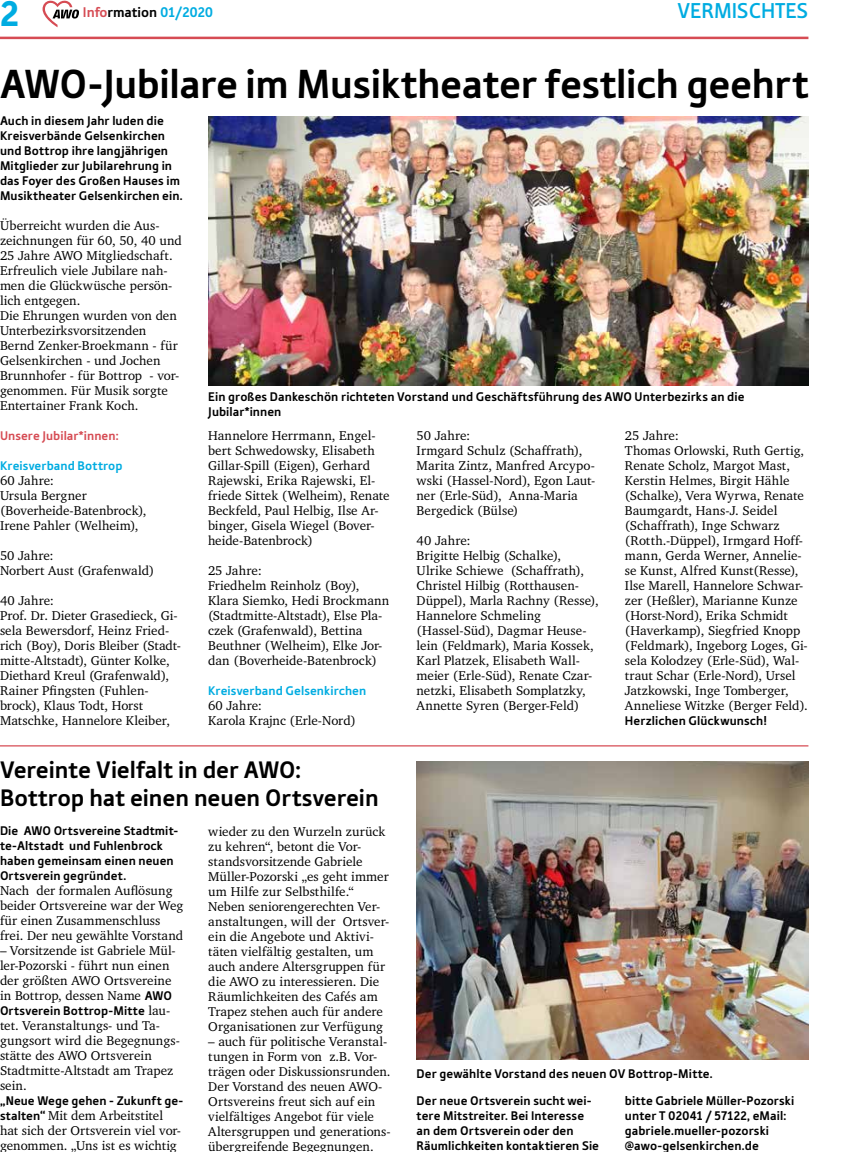
<style>
.page{position:relative;width:851px;height:1152px;background:#fff}
.page>*{position:absolute;margin:0;border:0;box-sizing:border-box;transform-origin:0 0}
.t1{font:700 42.5px "Tabula ITC Std";letter-spacing:-.005em;color:#000}
.t2{font:900 37.5px "Tabula ITC Std";color:#00ace1}
.t3{font:700 25px/27.5px "Tabula ITC Std";letter-spacing:-.005em;color:#000}
.t4{font:500 22.5px "Tabula ITC Std";color:#00ace1}
.t5{font:700 14.75px "Tabula ITC Std";color:#000}
.t6{font:13.12px/15px "Charter BT";letter-spacing:.005em;color:#000}
.t7{font:700 13.12px/15px "Tabula ITC Std";letter-spacing:.005em;color:#000}
.t8{font:700 13.12px "Tabula ITC Std";letter-spacing:.005em;color:#00ace1}
.t9{font:700 13.12px "Tabula ITC Std";letter-spacing:.005em;color:#d64c54}
.s1{color:#d64c54}
.s2{color:#00ace1}
.s3{font-family:"Tabula ITC Std";font-weight:700}
.s4{font-family:"Charter BT";font-weight:400}
</style>
<div class="page">
<hr style="left:0;top:37px;width:808px;height:2px;background:#d64c54">
<svg style="left:43px;top:1px;width:36px;height:26px"></svg>
<img style="left:416px;top:761px;width:392px;height:299px">
<hr style="left:0;top:745px;width:808px;height:1px;background:#d64c54">
<img style="left:208px;top:116px;width:600px;height:269px">
<h2 class="t2" style="left:0;top:-9px;width:20px">2</h2>
<p class="t5" style="left:83px;top:4px;width:132px"><span class="s1">Info</span>rmation <span class="s2">01/2020</span></p>
<h3 class="t4" style="left:677px;top:-2px;width:132px">VERMISCHTES</h3>
<h1 class="t1" style="left:0;top:59px;width:809px">AWO-Jubilare im Musiktheater festlich geehrt</h1>
<p class="t7" style="left:0;top:113px;width:184px">Auch in diesem Jahr luden die<br>Kreisverbände Gelsenkirchen und Bottrop ihre langjährigen<br>Mitglieder zur Jubilarehrung in das Foyer des Großen Hauses im<br>Musiktheater Gelsenkirchen ein.</p>
<p class="t6" style="left:0;top:218px;width:183px">Überreicht wurden die Aus&shy;zeichnungen für 60, 50, 40 und<br>25 Jahre AWO Mitgliedschaft.<br>Erfreulich viele Jubilare nah&shy;men die Glückwüsche persön&shy;lich entgegen.<br>Die Ehrungen wurden von den<br>Unterbezirksvorsitzenden<br>Bernd Zenker-Broekmann - für<br>Gelsenkirchen - und Jochen<br>Brunnhofer - für Bottrop - vor&shy;genommen. Für Musik sorgte<br>Entertainer Frank Koch.</p>
<p class="t9" style="left:0;top:428px;width:120px">Unsere Jubilar*innen:</p>
<p class="t8" style="left:0;top:458px;width:124px">Kreisverband Bottrop</p>
<p class="t6" style="left:0;top:473px;width:148px">60 Jahre:<br>Ursula Bergner (Boverheide-Batenbrock),<br>Irene Pahler (Welheim),</p>
<p class="t6" style="left:0;top:548px;width:156px">50 Jahre:<br>Norbert Aust (Grafenwald)</p>
<p class="t6" style="left:0;top:593px;width:182px">40 Jahre:<br>Prof. Dr. Dieter Grasedieck, Gi&shy;sela Bewersdorf, Heinz Fried&shy;rich (Boy), Doris Bleiber (Stadt&shy;mitte-Altstadt), Günter Kolke,<br>Diethard Kreul (Grafenwald),<br>Rainer Pfingsten (Fuhlen&shy;brock), Klaus Todt, Horst<br>Matschke, Hannelore Kleiber,</p>
<p class="t7" style="left:208px;top:389px;width:537px">Ein großes Dankeschön richteten Vorstand und Geschäftsführung des AWO Unterbezirks an die<br>Jubilar*innen</p>
<p class="t6" style="left:208px;top:427px;width:183px">Hannelore Herrmann, Engel&shy;bert Schwedowsky, Elisabeth<br>Gillar-Spill (Eigen), Gerhard<br>Rajewski, Erika Rajewski, El&shy;friede Sittek (Welheim), Renate<br>Beckfeld, Paul Helbig, Ilse Ar&shy;binger, Gisela Wiegel (Bover&shy;heide-Batenbrock)</p>
<p class="t6" style="left:208px;top:562px;width:183px">25 Jahre:<br>Friedhelm Reinholz (Boy),<br>Klara Siemko, Hedi Brockmann (Stadtmitte-Altstadt), Else Pla&shy;czek (Grafenwald), Bettina<br>Beuthner (Welheim), Elke Jor&shy;dan (Boverheide-Batenbrock)</p>
<p class="t8" style="left:208px;top:683px;width:160px">Kreisverband Gelsenkirchen</p>
<p class="t6" style="left:208px;top:697px;width:149px">60 Jahre:<br>Karola Krajnc (Erle-Nord)</p>
<p class="t6" style="left:416px;top:427px;width:180px">50 Jahre:<br>Irmgard Schulz (Schaffrath),<br>Marita Zintz, Manfred Arcypo&shy;wski (Hassel-Nord), Egon Laut&shy;ner (Erle-Süd), Anna-Maria<br>Bergedick (Bülse)</p>
<p class="t6" style="left:416px;top:532px;width:183px">40 Jahre:<br>Brigitte Helbig (Schalke),<br>Ulrike Schiewe (Schaffrath),<br>Christel Hilbig (Rotthausen-<br>Düppel), Marla Rachny (Resse),<br>Hannelore Schmeling (Hassel-Süd), Dagmar Heuse&shy;lein (Feldmark), Maria Kossek,<br>Karl Platzek, Elisabeth Wall&shy;meier (Erle-Süd), Renate Czar&shy;netzki, Elisabeth Somplatzky,<br>Annette Syren (Berger-Feld)</p>
<p class="t6" style="left:625px;top:427px;width:184px">25 Jahre:<br>Thomas Orlowski, Ruth Gertig,<br>Renate Scholz, Margot Mast,<br>Kerstin Helmes, Birgit Hähle (Schalke), Vera Wyrwa, Renate<br>Baumgardt, Hans-J. Seidel (Schaffrath), Inge Schwarz (Rotth.-Düppel), Irmgard Hoff&shy;mann, Gerda Werner, Annelie&shy;se Kunst, Alfred Kunst(Resse),<br>Ilse Marell, Hannelore Schwar&shy;zer (Heßler), Marianne Kunze (Horst-Nord), Erika Schmidt (Haverkamp), Siegfried Knopp (Feldmark), Ingeborg Loges, Gi&shy;sela Kolodzey (Erle-Süd), Wal&shy;traut Schar (Erle-Nord), Ursel<br>Jatzkowski, Inge Tomberger,<br>Anneliese Witzke (Berger Feld).</p>
<p class="t7" style="left:625px;top:713px;width:143px">Herzlichen Glückwunsch!</p>
<h3 class="t3" style="left:0;top:756px;width:380px">Vereinte Vielfalt in der AWO:<br>Bottrop hat einen neuen Ortsverein</h3>
<p class="t7" style="left:0;top:822px;width:180px">Die AWO Ortsvereine Stadtmit&shy;te-Altstadt und Fuhlenbrock haben gemeinsam einen neuen<br>Ortsverein gegründet.</p>
<p class="t6" style="left:0;top:882px;width:185px">Nach der formalen Auflösung beider Ortsvereine war der Weg für einen Zusammenschluss frei. Der neu gewählte Vorstand</p>
<p class="t6" style="left:0;top:942px;width:177px">– Vorsitzende ist Gabriele Mül&shy;ler-Pozorski - führt nun einen der größten AWO Ortsvereine in Bottrop, dessen Name <span class="s3">AWO</span></p>
<p class="t7" style="left:0;top:1002px;width:172px">Ortsverein Bottrop-Mitte <span class="s4">lau-</span></p>
<p class="t6" style="left:0;top:1017px;width:181px">tet. Veranstaltungs- und Ta&shy;gungsort wird die Begegnungs&shy;stätte des AWO Ortsverein<br>Stadtmitte-Altstadt am Trapez sein.</p>
<p class="t7" style="left:0;top:1092px;width:185px">„Neue Wege gehen - Zukunft ge-</p>
<p class="t6" style="left:0;top:1107px;width:182px"><span class="s3">stalten“</span> Mit dem Arbeitstitel hat sich der Ortsverein viel vor&shy;genommen. „Uns ist es wichtig</p>
<p class="t6" style="left:208px;top:823px;width:182px">wieder zu den Wurzeln zurück zu kehren“, betont die Vor&shy;standsvorsitzende Gabriele<br>Müller-Pozorski „es geht immer um Hilfe zur Selbsthilfe.“<br>Neben seniorengerechten Ver&shy;anstaltungen, will der Ortsver&shy;ein die Angebote und Aktivi&shy;täten vielfältig gestalten, um auch andere Altersgruppen für die AWO zu interessieren. Die<br>Räumlichkeiten des Cafés am<br>Trapez stehen auch für andere<br>Organisationen zur Verfügung</p>
<p class="t6" style="left:208px;top:1033px;width:184px">– auch für politische Veranstal&shy;tungen in Form von z.B. Vor&shy;trägen oder Diskussionsrunden.<br>Der Vorstand des neuen AWO-<br>Ortsvereins freut sich auf ein vielfältiges Angebot für viele<br>Altersgruppen und generations&shy;übergreifende Begegnungen.</p>
<p class="t7" style="left:416px;top:1065px;width:297px">Der gewählte Vorstand des neuen OV Bottrop-Mitte.</p>
<p class="t7" style="left:416px;top:1093px;width:184px">Der neue Ortsverein sucht wei&shy;tere Mitstreiter. Bei Interesse an dem Ortsverein oder den<br>Räumlichkeiten kontaktieren Sie</p>
<p class="t7" style="left:625px;top:1093px;width:171px">bitte Gabriele Müller-Pozorski unter T 02041 / 57122, eMail: gabriele.mueller-pozorski @awo-gelsenkirchen.de</p>
</div>
